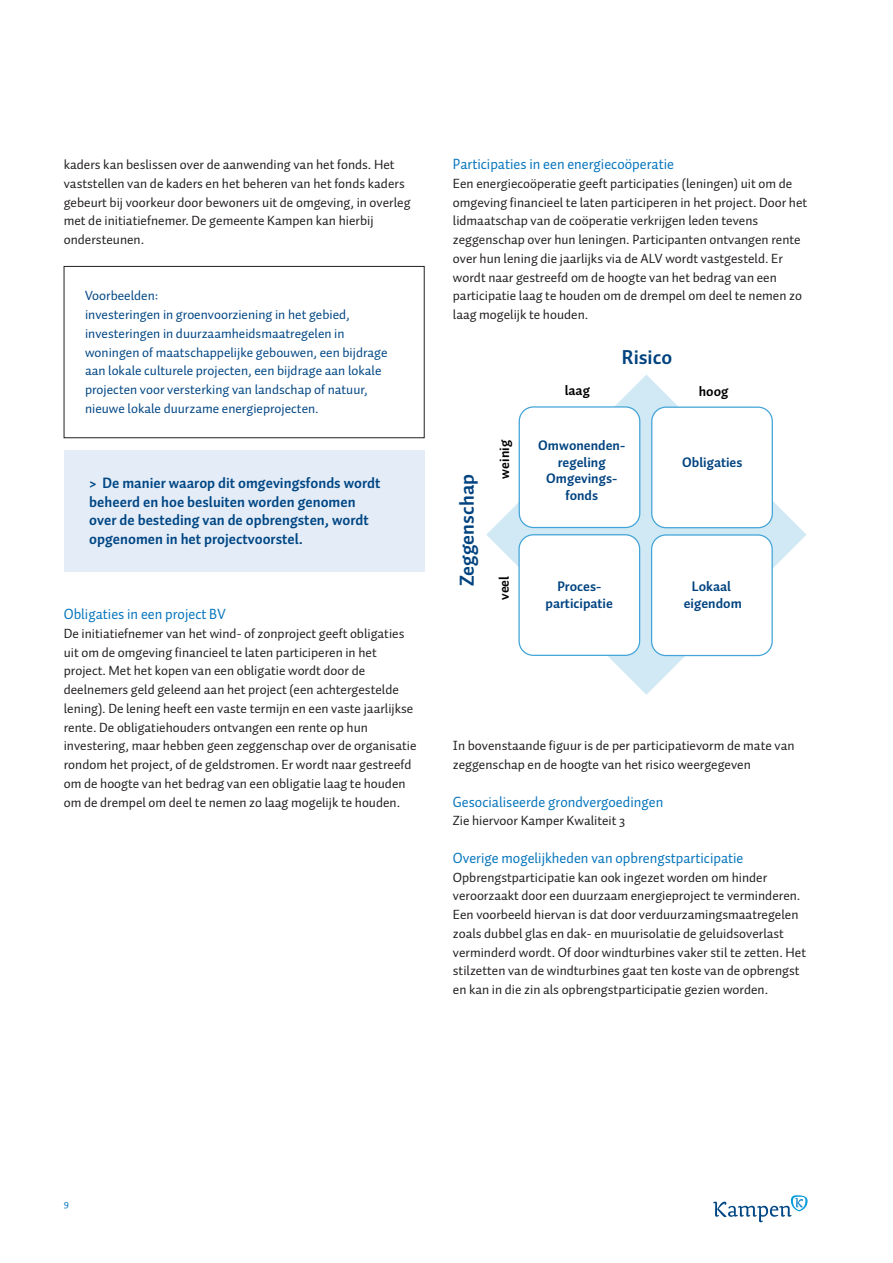
<style>
.page{position:relative;width:893px;height:1263px;background:#fff}
.page>*{position:absolute;margin:0;border:0;box-sizing:border-box;transform-origin:0 0}
.t1{font:700 20.1px "Auto Pro";color:#004380}
.t2{font:700 15px/18.8px "Auto Pro";color:#004684}
.t3{font:15px "Auto Pro";color:#0575bd;scale:.96 1}
.t4{font:700 13.8px/16.6px "Auto Pro";color:#004380;text-align:center}
.t5{font:700 13.8px "Auto Pro";color:#000}
.t6{font:13.5px/18.8px "Auto Pro";color:#231f20}
.t7{font:13.5px/18.8px "Auto Pro";color:#004684}
.t8{font:10.5px "Auto Pro";color:#0575bd}
</style>
<div class="page">
<div style="left:65px;top:450px;width:360px;height:122px;background:#e4edf7"></div>
<div style="left:64px;top:266px;width:360px;height:172px;border:1px solid #231f20"></div>
<svg style="left:486px;top:375px;width:320px;height:320px"></svg>
<div style="left:652px;top:535px;width:120px;height:120px;background:#fff;border-radius:14px"></div>
<div style="left:651px;top:534px;width:122px;height:122px;border:1px solid #42a4d8;border-radius:14px"></div>
<div style="left:519px;top:407px;width:121px;height:120px;background:#fff;border-radius:14px"></div>
<div style="left:519px;top:406px;width:121px;height:122px;border:1px solid #42a4d8;border-radius:14px"></div>
<div style="left:652px;top:407px;width:120px;height:121px;background:#fff;border-radius:14px"></div>
<div style="left:651px;top:406px;width:122px;height:122px;border:1px solid #42a4d8;border-radius:14px"></div>
<div style="left:519px;top:535px;width:121px;height:120px;background:#fff;border-radius:14px"></div>
<div style="left:518px;top:534px;width:122px;height:122px;border:1px solid #42a4d8;border-radius:14px"></div>
<svg style="left:713px;top:1195px;width:95px;height:27px"></svg>
<p class="t6" style="left:64px;top:156px;width:348px">kaders kan beslissen over de aanwending van het fonds. Het vaststellen van de kaders en het beheren van het fonds kaders gebeurt bij voorkeur door bewoners uit de omgeving, in overleg met de initiatiefnemer. De gemeente Kampen kan hierbij ondersteunen.</p>
<p class="t7" style="left:85px;top:288px;width:304px">Voorbeelden:<br>investeringen in groenvoorziening in het gebied, investeringen in duurzaamheidsmaatregelen in woningen of maatschappelijke gebouwen, een bijdrage aan lokale culturele projecten, een bijdrage aan lokale projecten voor versterking van landschap of natuur, nieuwe lokale duurzame energieprojecten.</p>
<p class="t2" style="left:89px;top:475px;width:293px">&gt; De manier waarop dit omgevingsfonds wordt beheerd en hoe besluiten worden genomen over de besteding van de opbrengsten, wordt opgenomen in het projectvoorstel.</p>
<p class="t3" style="left:64px;top:608px;width:169px">Obligaties in een project BV</p>
<p class="t6" style="left:64px;top:625px;width:354px">De initiatiefnemer van het wind- of zonproject geeft obligaties uit om de omgeving fnancieel te laten participeren in het project. Met het kopen van een obligatie wordt door de deelnemers geld geleend aan het project (een achtergestelde lening). De lening heeft een vaste termijn en een vaste jaarlijkse rente. De obligatiehouders ontvangen een rente op hun investering, maar hebben geen zeggenschap over de organisatie rondom het project, of de geldstromen. Er wordt naar gestreefd om de hoogte van het bedrag van een obligatie laag te houden om de drempel om deel te nemen zo laag mogelijk te houden.</p>
<p class="t3" style="left:453px;top:158px;width:232px">Participaties in een energiecoöperatie</p>
<p class="t6" style="left:453px;top:175px;width:356px">Een energiecoöperatie geeft participaties (leningen) uit om de omgeving fnancieel te laten participeren in het project. Door het lidmaatschap van de coöperatie verkrijgen leden tevens zeggenschap over hun leningen. Participanten ontvangen rente over hun lening die jaarlijks via de ALV wordt vastgesteld. Er wordt naar gestreefd om de hoogte van het bedrag van een participatie laag te houden om de drempel om deel te nemen zo laag mogelijk te houden.</p>
<p class="t1" style="left:622px;top:350px;width:52px">Risico</p>
<p class="t5" style="left:565px;top:385px;width:27px">laag</p>
<p class="t5" style="left:699px;top:386px;width:31px">hoog</p>
<p class="t1" style="left:460px;top:586px;width:114px;rotate:-90deg">Zeggenschap</p>
<p class="t5" style="left:499px;top:479px;width:40px;rotate:-90deg">weinig</p>
<p class="t4" style="left:538px;top:439px;width:88px">Omwonenden&shy;regeling<br>Omgevings&shy;fonds</p>
<p class="t4" style="left:682px;top:455px;width:62px">Obligaties</p>
<p class="t5" style="left:499px;top:600px;width:26px;rotate:-90deg">veel</p>
<p class="t4" style="left:546px;top:580px;width:69px">Proces&shy;participatie</p>
<p class="t4" style="left:684px;top:580px;width:60px">Lokaal eigendom</p>
<p class="t6" style="left:453px;top:738px;width:343px">In bovenstaande fguur is de per participatievorm de mate van zeggenschap en de hoogte van het risico weergegeven</p>
<p class="t3" style="left:453px;top:796px;width:221px">Gesocialiseerde grondvergoedingen</p>
<p class="t6" style="left:453px;top:813px;width:174px">Zie hiervoor Kamper Kwaliteit 3</p>
<p class="t3" style="left:453px;top:852px;width:304px">Overige mogelijkheden van opbrengstparticipatie</p>
<p class="t6" style="left:453px;top:869px;width:355px">Opbrengstparticipatie kan ook ingezet worden om hinder veroorzaakt door een duurzaam energieproject te verminderen.<br>Een voorbeeld hiervan is dat door verduurzamingsmaatregelen zoals dubbel glas en dak- en muurisolatie de geluidsoverlast verminderd wordt. Of door windturbines vaker stil te zetten. Het stilzetten van de windturbines gaat ten koste van de opbrengst en kan in die zin als opbrengstparticipatie gezien worden.</p>
<p class="t8" style="left:64px;top:1200px;width:7px">9</p>
</div>
